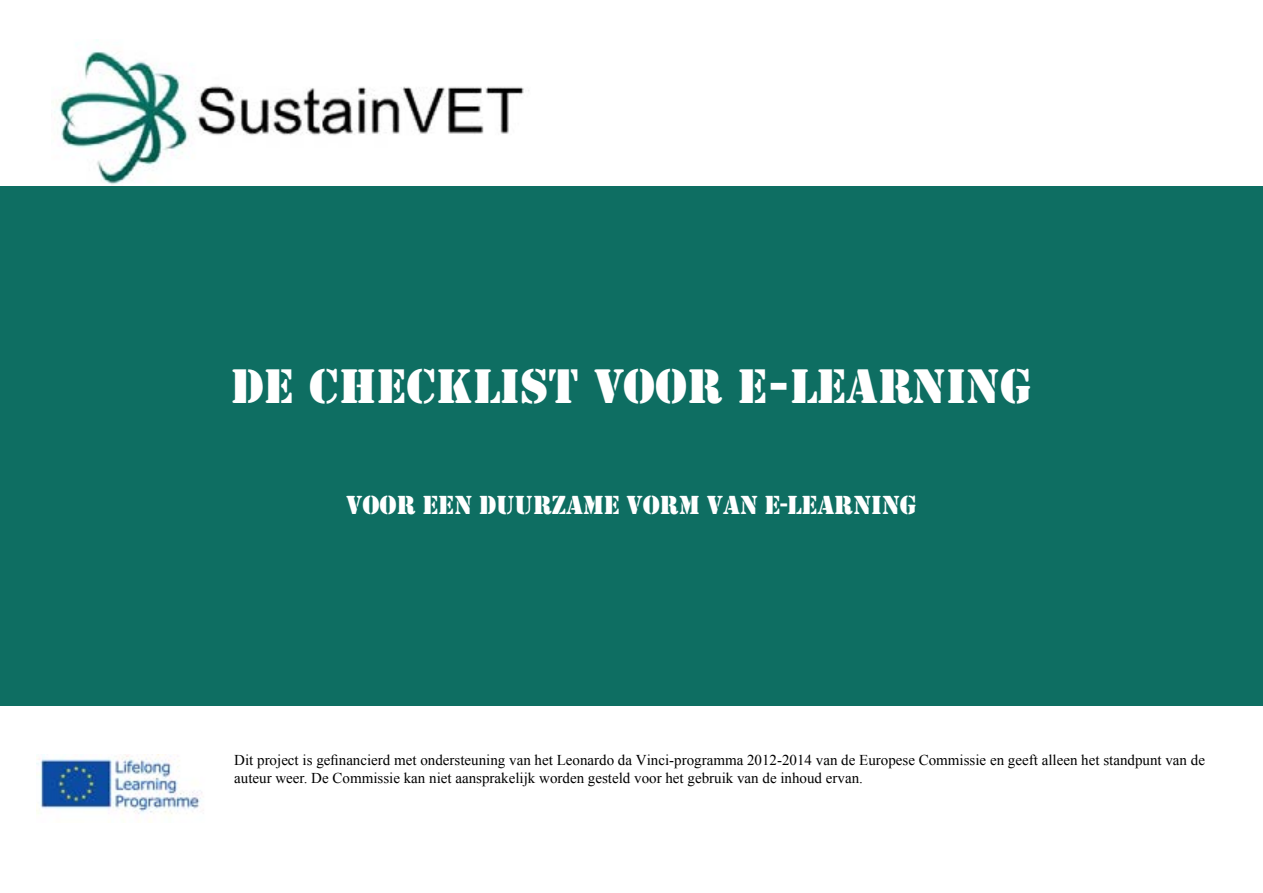
<style>
.page{position:relative;width:1263px;height:893px;background:#fff}
.page>*{position:absolute;margin:0;border:0;box-sizing:border-box;transform-origin:0 0}
.t1{font:45px "Stencil Std";color:#fff}
.t2{font:27px "Stencil";color:#fff}
.t3{font:15px/18px "Iskoola Pota";color:#000}
</style>
<div class="page">
<img style="left:53px;top:39px;width:476px;height:146px">
<div style="left:0;top:186px;width:1263px;height:520px;background:#0e6e62"></div>
<img style="left:37px;top:754px;width:165px;height:68px">
<h1 class="t1" style="left:232px;top:357px;width:801px">DE CHECKLIST VOOR E-LEARNING</h1>
<h2 class="t2" style="left:346px;top:490px;width:572px">VOOR EEN DUURZAME VORM VAN E-LEARNING</h2>
<p class="t3" style="left:234px;top:750px;width:972px">Dit project is gefinancierd met ondersteuning van het Leonardo da Vinci-programma 2012-2014 van de Europese Commissie en geeft alleen het standpunt van de auteur weer. De Commissie kan niet aansprakelijk worden gesteld voor het gebruik van de inhoud ervan.</p>
</div>
